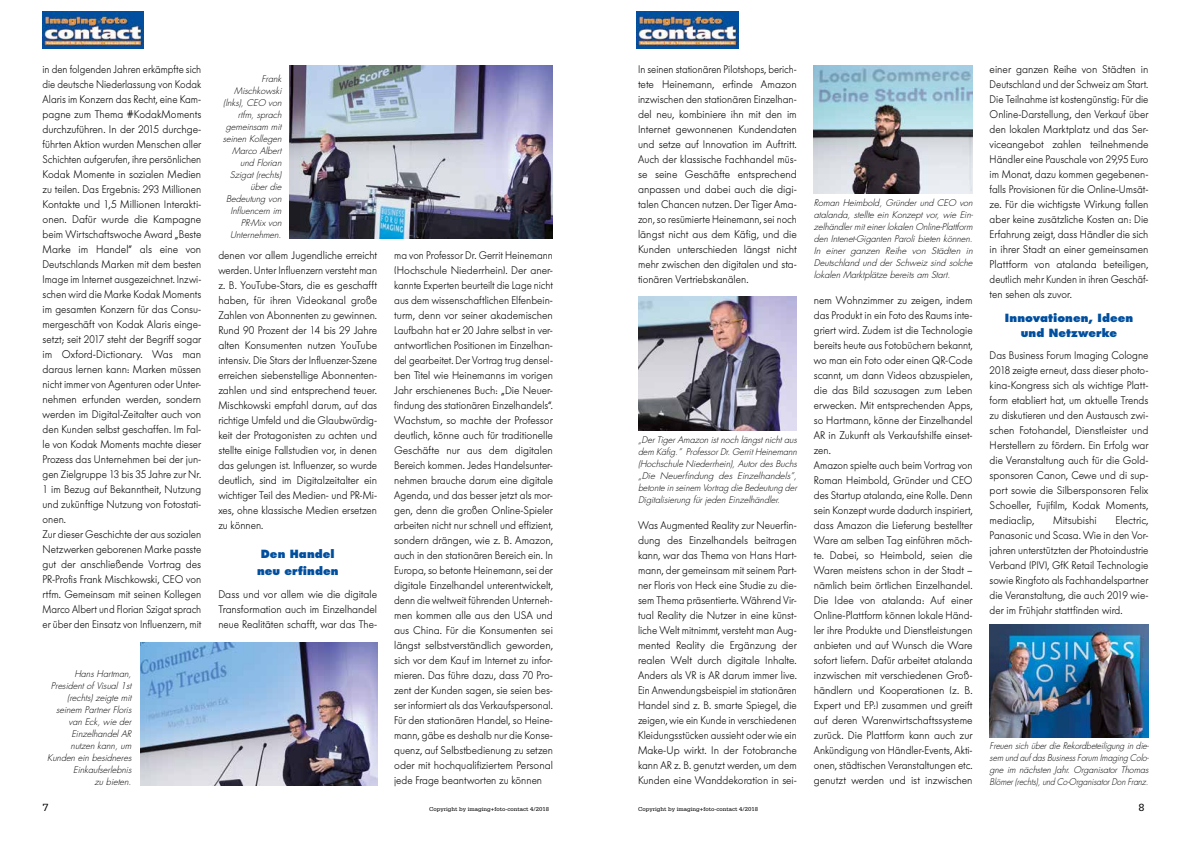
<style>
.page{position:relative;width:1191px;height:842px;background:#fff}
.page>*{position:absolute;margin:0;border:0;box-sizing:border-box;transform-origin:0 0}
.t1{font:300 11px/15px "Futura BQ";color:#000;text-align:justify}
.t2{font:300 11px/15px "Futura BQ";color:#000;text-align:justify;scale:.92 1}
.t3{font:300 11px/15px "Futura BQ";color:#000;text-align:justify;scale:.93 1}
.t4{font:300 11px/15px "Futura BQ";color:#000;text-align:justify;scale:.95 1}
.t5{font:300 11px/15px "Futura BQ";color:#000;text-align:justify;scale:.96 1}
.t6{font:800 11px/15px "Futura";letter-spacing:.005em;color:#004f9f;text-align:center}
.t7{font:11px "Serifa";color:#000}
.t8{font:italic 300 9px/12px "Futura";color:#000;text-align:right}
.t9{font:italic 300 9px/12px "Futura";color:#000;text-align:justify;scale:.94 1}
.t10{font:6px "Serifa";color:#000}
</style>
<div class="page">
<img style="left:289px;top:65px;width:263px;height:173px">
<img style="left:140px;top:643px;width:237px;height:142px">
<img style="left:814px;top:65px;width:158px;height:129px">
<img style="left:989px;top:625px;width:159px;height:112px">
<img style="left:638px;top:297px;width:159px;height:133px">
<img style="left:637px;top:11px;width:101px;height:37px">
<img style="left:43px;top:11px;width:101px;height:37px">
<p class="t2" style="left:43px;top:62px;width:174px;text-align:left">in den folgenden Jahren erkämpfte sich die deutsche Niederlassung von Kodak Alaris im Konzern das Recht, eine Kam&shy;pagne zum Thema #KodakMoments durchzuführen. In der 2015 durchge&shy;führten Aktion wurden Menschen aller Schichten aufgerufen, ihre persönlichen Kodak Momente in sozialen Medien zu teilen. Das Ergebnis: 293 Millionen Kontakte und 1,5 Millionen Interakti&shy;onen. Dafür wurde die Kampagne beim Wirtschaftswoche Award „Beste Marke im Handel” als eine von Deutschlands Marken mit dem besten Image im Internet ausgezeichnet. Inzwi&shy;schen wird die Marke Kodak Moments im gesamten Konzern für das Consu&shy;mergeschäft von Kodak Alaris einge&shy;setzt; seit 2017 steht der Begriff sogar im Oxford-Dictionary. Was man daraus lernen kann: Marken müssen nicht immer von Agenturen oder Unter&shy;nehmen erfunden werden, sondern werden im Digital-Zeitalter auch von den Kunden selbst geschaffen. Im Fal&shy;le von Kodak Moments machte dieser Prozess das Unternehmen bei der jun&shy;gen Zielgruppe 13 bis 35 Jahre zur Nr.<br>1 im Bezug auf Bekanntheit, Nutzung und zukünftige Nutzung von Fotostati&shy;onen.<br>Zur dieser Geschichte der aus sozialen Netzwerken geborenen Marke passte gut der anschließende Vortrag des PR-Profis Frank Mischkowski, CEO von rtfm. Gemeinsam mit seinen Kollegen Marco Albert und Florian Szigat sprach er über den Einsatz von Influenzern, mit</p>
<p class="t8" style="left:223px;top:73px;width:61px">Frank<br>Mischkowski (lnks), CEO von rtfm, sprach gemeinsam mit seinen Kollegen<br>Marco Albert und Florian<br>Szigat (rechts) über die<br>Bedeutung von<br>Influencern im<br>PR-Mix von<br>Unternehmen.</p>
<p class="t5" style="left:218px;top:248px;width:167px">denen vor allem Jugendliche erreicht werden. Unter Influenzern versteht man z. B. YouTube-Stars, die es geschafft haben, für ihren Videokanal große Zahlen von Abonnenten zu gewinnen.<br>Rund 90 Prozent der 14 bis 29 Jahre alten Konsumenten nutzen YouTube intensiv. Die Stars der Influenzer-Szene erreichen siebenstellige Abonnenten&shy;zahlen und sind entsprechend teuer.<br>Mischkowski empfahl darum, auf das richtige Umfeld und die Glaubwürdig&shy;keit der Protagonisten zu achten und stellte einige Fallstudien vor, in denen das gelungen ist. Influenzer, so wurde deutlich, sind im Digitalzeitalter ein wichtiger Teil des Medien- und PR-Mi&shy;xes, ohne klassische Medien ersetzen zu können.</p>
<p class="t6" style="left:257px;top:545px;width:83px;line-height:17px">Den Handel neu erfinden</p>
<p class="t1" style="left:218px;top:587px;width:160px">Dass und vor allem wie die digitale Transformation auch im Einzelhandel neue Realitäten schafft, war das The-</p>
<p class="t8" style="left:47px;top:668px;width:86px">Hans Hartman,<br>President of Visual 1st (rechts) zeigte mit seinem Partner Floris van Eck, wie der<br>Einzelhandel AR nutzen kann, um<br>Kunden ein besidneres<br>Einkaufserlebnis<br>zu bieten.</p>
<p class="t3" style="left:394px;top:248px;width:172px">ma von Professor Dr. Gerrit Heinemann (Hochschule Niederrhein). Der aner&shy;kannte Experten beurteilt die Lage nicht aus dem wissenschaftlichen Elfenbein&shy;turm, denn vor seiner akademischen Laufbahn hat er 20 Jahre selbst in ver&shy;antwortlichen Positionen im Einzelhan&shy;del gearbeitet. Der Vortrag trug densel&shy;ben Titel wie Heinemanns im vorigen Jahr erschienenes Buch: „Die Neuer&shy;findung des stationären Einzelhandels“.<br>Wachstum, so machte der Professor deutlich, könne auch für traditionelle Geschäfte nur aus dem digitalen Bereich kommen. Jedes Handelsunter&shy;nehmen brauche darum eine digitale Agenda, und das besser jetzt als mor&shy;gen, denn die großen Online-Spieler arbeiten nicht nur schnell und effizient, sondern drängen, wie z. B. Amazon, auch in den stationären Bereich ein. In Europa, so betonte Heinemann, sei der digitale Einzelhandel unterentwickelt, denn die weltweit führenden Unterneh&shy;men kommen alle aus den USA und aus China. Für die Konsumenten sei längst selbstverständlich geworden, sich vor dem Kauf im Internet zu infor&shy;mieren. Das führe dazu, dass 70 Pro&shy;zent der Kunden sagen, sie seien bes&shy;ser informiert als das Verkaufspersonal.<br>Für den stationären Handel, so Heine&shy;mann, gäbe es deshalb nur die Konse&shy;quenz, auf Selbstbedienung zu setzen oder mit hochqualifiziertem Personal jede Frage beantworten zu können</p>
<p class="t2" style="left:638px;top:62px;width:174px">In seinen stationären Pilotshops, berich&shy;tete Heinemann, erfinde Amazon inzwischen den stationären Einzelhan&shy;del neu, kombiniere ihn mit den im Internet gewonnenen Kundendaten und setze auf Innovation im Auftritt.<br>Auch der klassische Fachhandel müs&shy;se seine Geschäfte entsprechend anpassen und dabei auch die digi&shy;talen Chancen nutzen. Der Tiger Ama&shy;zon, so resümierte Heinemann, sei noch längst nicht aus dem Käfig, und die Kunden unterschieden längst nicht mehr zwischen den digitalen und sta&shy;tionären Vertriebskanälen.</p>
<p class="t8" style="left:638px;top:434px;width:161px;text-align:justify">„Der Tiger Amazon ist noch längst nicht aus dem Käfig.” Professor Dr. Gerrit Heinemann (Hochschule Niederrhein), Autor des Buchs „Die Neuerfindung des Einzelhandels”, betonte in seinem Vortrag die Bedeutung der Digitalisierung für jeden Einzelhändler.</p>
<p class="t4" style="left:638px;top:518px;width:169px">Was Augmented Reality zur Neuerfin&shy;dung des Einzelhandels beitragen kann, war das Thema von Hans Hart&shy;mann, der gemeinsam mit seinem Part&shy;ner Floris von Heck eine Studie zu die&shy;sem Thema präsentierte. Während Vir&shy;tual Reality die Nutzer in eine künst&shy;liche Welt mitnimmt, versteht man Aug&shy;mented Reality die Ergänzung der realen Welt durch digitale Inhalte.<br>Anders als VR is AR darum immer live.<br>Ein Anwendungsbeispiel im stationären Handel sind z. B. smarte Spiegel, die zeigen, wie ein Kunde in verschiedenen Kleidungsstücken aussieht oder wie ein Make-Up wirkt. In der Fotobranche kann AR z. B. genutzt werden, um dem Kunden eine Wanddekoration in sei-</p>
<p class="t8" style="left:814px;top:197px;width:161px;text-align:justify">Roman Heimbold, Gründer und CEO von atalanda, stellte ein Konzept vor, wie Ein&shy;zelhändler mit einer lokalen Online-Plattform den Intenet-Giganten Paroli bieten können.<br>In einer ganzen Reihe von Städten in Deutschland und der Schweiz sind solche lokalen Marktplätze bereits am Start.</p>
<p class="t1" style="left:814px;top:293px;width:160px;text-align:left">nem Wohnzimmer zu zeigen, indem das Produkt in ein Foto des Raums inte&shy;griert wird. Zudem ist die Technologie bereits heute aus Fotobüchern bekannt, wo man ein Foto oder einen QR-Code scannt, um dann Videos abzuspielen, die das Bild sozusagen zum Leben erwecken. Mit entsprechenden Apps, so Hartmann, könne der Einzelhandel AR in Zukunft als Verkaufshilfe einset&shy;zen.<br>Amazon spielte auch beim Vortrag von Roman Heimbold, Gründer und CEO des Startup atalanda, eine Rolle. Denn sein Konzept wurde dadurch inspiriert, dass Amazon die Lieferung bestellter Ware am selben Tag einführen möch&shy;te. Dabei, so Heimbold, seien die Waren meistens schon in der Stadt – nämlich beim örtlichen Einzelhandel.<br>Die Idee von atalanda: Auf einer Online-Plattform können lokale Händ&shy;ler ihre Produkte und Dienstleistungen anbieten und auf Wunsch die Ware sofort liefern. Dafür arbeitet atalanda inzwischen mit verschiedenen Groß&shy;händlern und Kooperationen (z. B.<br>Expert und EP:) zusammen und greift auf deren Warenwirtschaftssysteme zurück. Die Plattform kann auch zur Ankündigung von Händler-Events, Akti&shy;onen, städtischen Veranstaltungen etc. genutzt werden und ist inzwischen</p>
<p class="t1" style="left:989px;top:62px;width:160px">einer ganzen Reihe von Städten in Deutschland und der Schweiz am Start.<br>Die Teilnahme ist kostengünstig: Für die Online-Darstellung, den Verkauf über den lokalen Marktplatz und das Ser&shy;viceangebot zahlen teilnehmende Händler eine Pauschale von 29,95 Euro im Monat, dazu kommen gegebenen&shy;falls Provisionen für die Online-Umsät&shy;ze. Für die wichtigste Wirkung fallen aber keine zusätzliche Kosten an: Die Erfahrung zeigt, dass Händler die sich in ihrer Stadt an einer gemeinsamen Plattform von atalanda beteiligen, deutlich mehr Kunden in ihren Geschäf&shy;ten sehen als zuvor.</p>
<p class="t6" style="left:1005px;top:311px;width:130px">Innovationen, Ideen und Netzwerke</p>
<p class="t4" style="left:989px;top:347px;width:169px">Das Business Forum Imaging Cologne 2018 zeigte erneut, dass dieser photo&shy;kina-Kongress sich als wichtige Platt&shy;form etabliert hat, um aktuelle Trends zu diskutieren und den Austausch zwi&shy;schen Fotohandel, Dienstleister und Herstellern zu fördern. Ein Erfolg war die Veranstaltung auch für die Gold&shy;sponsoren Canon, Cewe und di sup&shy;port sowie die Silbersponsoren Felix Schoeller, Fujifilm, Kodak Moments, mediaclip,</p>
<p class="t1" style="left:989px;top:512px;width:160px;text-indent:126px">Electric, Panasonic und Scasa. Wie in den Vor&shy;jahren unterstützten der Photoindustrie Verband (PIV), GfK Retail Technologie sowie Ringfoto als Fachhandelspartner die Veranstaltung, die auch 2019 wie&shy;der im Frühjahr stattfinden wird.</p>
<p class="t1" style="left:1053px;top:512px;width:45px">Mitsubishi</p>
<p class="t9" style="left:989px;top:740px;width:171px">Freuen sich über die Rekordbeteiligung in die&shy;sem und auf das Business Forum Imaging Colo&shy;gne im nächsten Jahr. Organisator Thomas Blömer (rechts), und Co-Organisator Don Franz.</p>
<p class="t7" style="left:43px;top:801px;width:8px">7</p>
<p class="t10" style="left:429px;top:805px;width:121px">Copyright by imaging+foto-contact 4/2018</p>
<p class="t10" style="left:638px;top:805px;width:121px">Copyright by imaging+foto-contact 4/2018</p>
<p class="t7" style="left:1138px;top:801px;width:8px">8</p>
</div>
